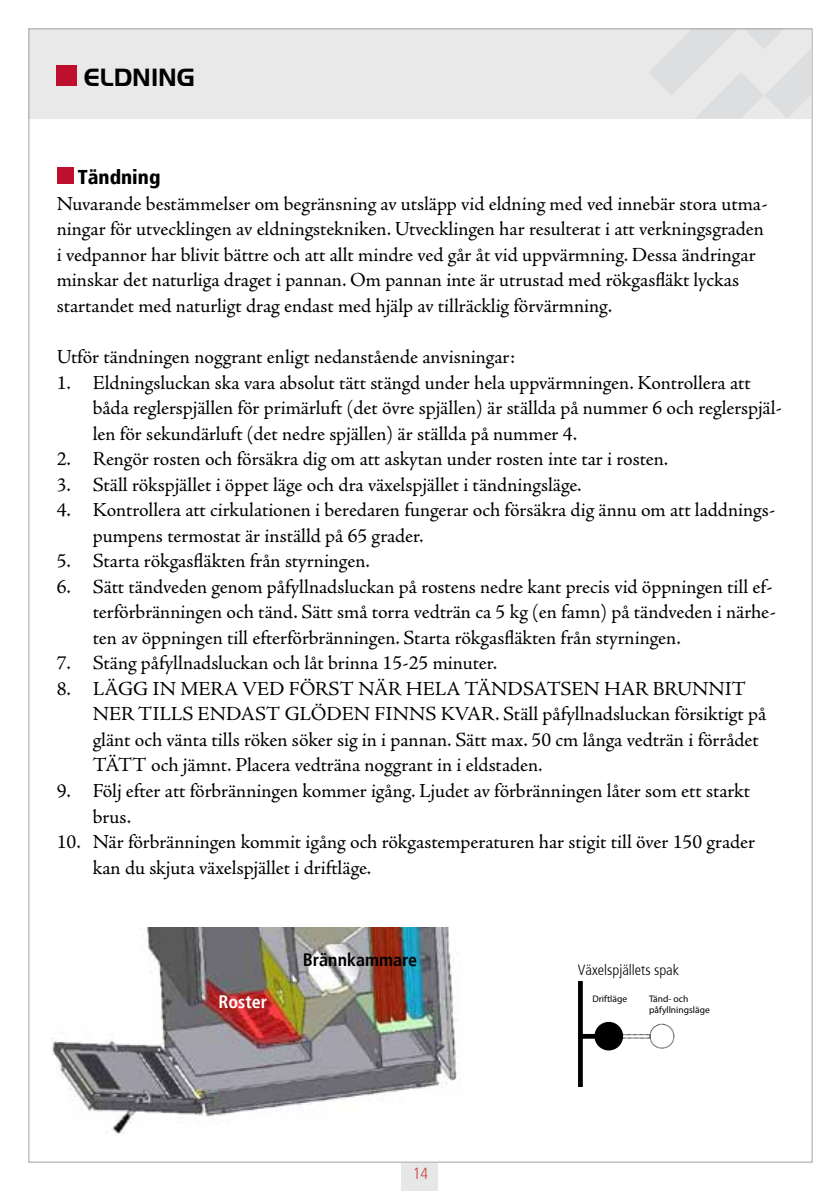
<style>
.page{position:relative;width:840px;height:1191px;background:#fff}
.page>*{position:absolute;margin:0;border:0;box-sizing:border-box;transform-origin:0 0}
.t1{font:700 26px "Handel Gothic LT";color:#000}
.t2{font:20px/25.6px "Adobe Jenson Pro";color:#000}
.t3{font:900 condensed 20px "Frutiger";color:#000}
.t4{font:700 condensed 18px "Frutiger";color:#000}
.t5{font:700 condensed 18px "Frutiger";color:#fff}
.t6{font:300 condensed 16px "Frutiger";color:#c74041}
.t7{font:300 condensed 14.8px "Frutiger";color:#000}
.t8{font:9.6px/11.4px "Myriad Pro";color:#000}
</style>
<div class="page">
<div style="left:401px;top:1163px;width:37px;height:28px;background:#e7e7e8"></div>
<div style="left:28px;top:28px;width:782px;height:91px;background:#e9e9ea"></div>
<svg style="left:649px;top:30px;width:161px;height:88px"></svg>
<img style="left:51px;top:927px;width:406px;height:207px">
<div style="left:57px;top:66px;width:20px;height:20px;background:#be0f2e"></div>
<div style="left:577px;top:981px;width:5px;height:105px;background:#000"></div>
<hr style="left:581px;top:1034px;width:16px;height:4px;background:#000">
<div style="left:596px;top:1024px;width:24px;height:24px;background:#000;border-radius:50%"></div>
<div style="left:594px;top:1022px;width:28px;height:28px;border:5px solid #000;border-radius:50%"></div>
<div style="left:649px;top:1023px;width:25px;height:25px;border:1px dashed #000;border-radius:50%"></div>
<div style="left:57px;top:168px;width:16px;height:16px;background:#be0f2e"></div>
<h1 class="t1" style="left:84px;top:62px;width:112px">ELDNING</h1>
<p class="t3" style="left:78px;top:165px;width:84px">Tändning</p>
<p class="t2" style="left:57px;top:191px;width:712px">Nuvarande bestämmelser om begränsning av utsläpp vid eldning med ved innebär stora utma&shy;ningar för utvecklingen av eldningstekniken. Utvecklingen har resulterat i att verkningsgraden i vedpannor har blivit bättre och att allt mindre ved går åt vid uppvärmning. Dessa ändringar minskar det naturliga draget i pannan. Om pannan inte är utrustad med rökgasfläkt lyckas startandet med naturligt drag endast med hjälp av tillräcklig förvärmning.</p>
<p class="t2" style="left:57px;top:344px;width:459px">Utför tändningen noggrant enligt nedanstående anvisningar:</p>
<p class="t2" style="left:93px;top:370px;width:690px;text-indent:-36px">1. Eldningsluckan ska vara absolut tätt stängd under hela uppvärmningen. Kontrollera att båda reglerspjällen för primärluft (det övre spjällen) är ställda på nummer 6 och reglerspjäl&shy;len för sekundärluft (det nedre spjällen) är ställda på nummer 4.</p>
<p class="t2" style="left:57px;top:446px;width:612px">2. Rengör rosten och försäkra dig om att askytan under rosten inte tar i rosten.</p>
<p class="t2" style="left:57px;top:472px;width:526px">3. Ställ rökspjället i öppet läge och dra växelspjället i tändningsläge.</p>
<p class="t2" style="left:93px;top:497px;width:683px;text-indent:-36px">4. Kontrollera att cirkulationen i beredaren fungerar och försäkra dig ännu om att laddnings&shy;pumpens termostat är inställd på 65 grader.</p>
<p class="t2" style="left:57px;top:548px;width:314px">5. Starta rökgasfläkten från styrningen.</p>
<p class="t2" style="left:93px;top:574px;width:684px;text-indent:-36px">6. Sätt tändveden genom påfyllnadsluckan på rostens nedre kant precis vid öppningen till ef&shy;terförbränningen och tänd. Sätt små torra vedträn ca 5 kg (en famn) på tändveden i närhe&shy;ten av öppningen till efterförbränningen. Starta rökgasfläkten från styrningen.</p>
<p class="t2" style="left:57px;top:650px;width:441px">7. Stäng påfyllnadsluckan och låt brinna 15-25 minuter.</p>
<p class="t2" style="left:93px;top:676px;width:674px;text-indent:-36px">8. LÄGG IN MERA VED FÖRST NÄR HELA TÄNDSATSEN HAR BRUNNIT NER TILLS ENDAST GLÖDEN FINNS KVAR. Ställ påfyllnadsluckan försiktigt på glänt och vänta tills röken söker sig in i pannan. Sätt max. 50 cm långa vedträn i förrådet TÄTT och jämnt. Placera vedträna noggrant in i eldstaden.</p>
<p class="t2" style="left:93px;top:778px;width:658px;text-indent:-36px">9. Följ efter att förbränningen kommer igång. Ljudet av förbränningen låter som ett starkt brus.</p>
<p class="t2" style="left:93px;top:829px;width:663px;text-indent:-36px">10. När förbränningen kommit igång och rökgastemperaturen har stigit till över 150 grader kan du skjuta växelspjället i driftläge.</p>
<p class="t5" style="left:218px;top:991px;width:50px">Roster</p>
<p class="t4" style="left:303px;top:949px;width:116px">Brännkammare</p>
<p class="t6" style="left:412px;top:1164px;width:17px">14</p>
<p class="t7" style="left:577px;top:961px;width:102px">Växelspjällets spak</p>
<p class="t8" style="left:592px;top:992px;width:36px">Driftläge</p>
<p class="t8" style="left:648px;top:992px;width:62px">Tänd- och påfyllningsläge</p>
</div>
